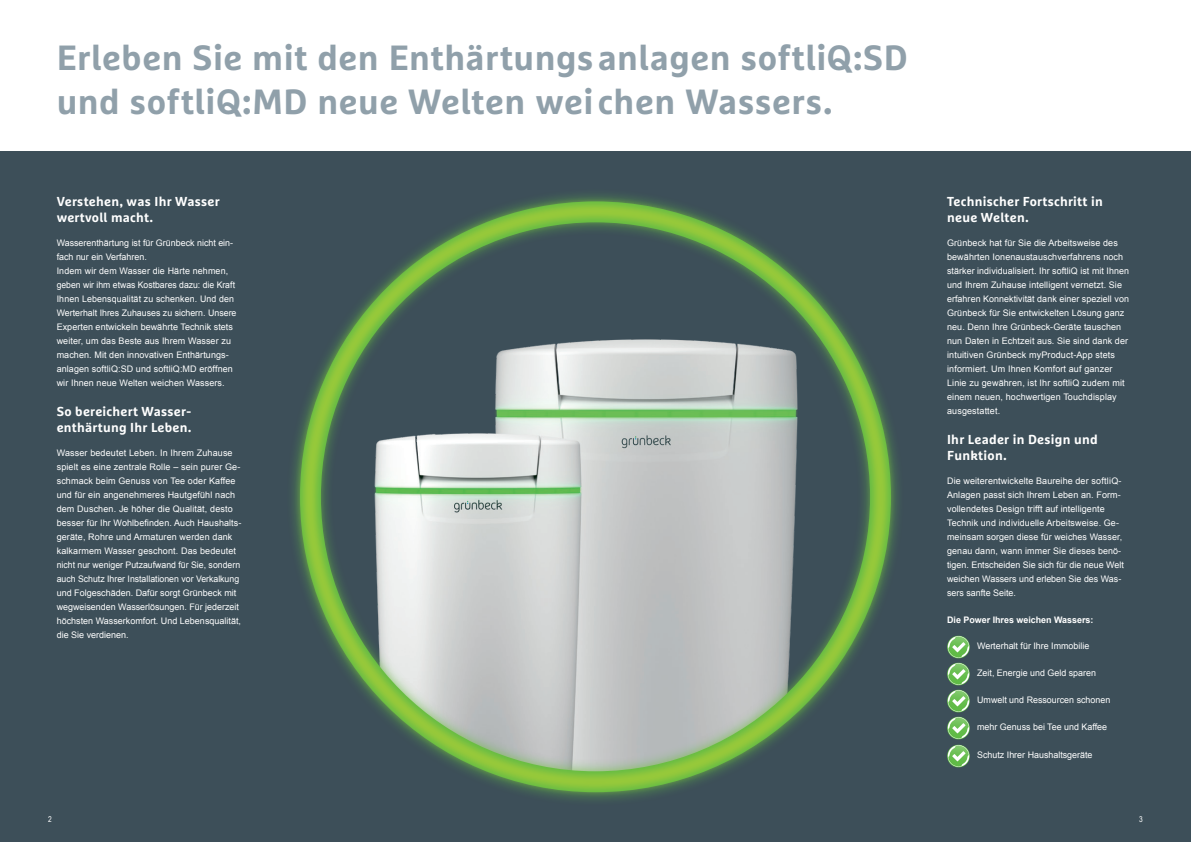
<style>
.page{position:relative;width:1191px;height:842px;background:#fff}
.page>*{position:absolute;margin:0;border:0;box-sizing:border-box;transform-origin:0 0}
.t1{font:700 35px/44px "Marselis Pro";letter-spacing:.015em;color:#90a0aa}
.t2{font:700 13px/16px "Marselis Pro";letter-spacing:.02em;color:#fff}
.t3{font:9px/14px "Arial";letter-spacing:.01em;color:#fff}
.t4{font:700 9px "Arial";color:#fff}
.t5{font:8px "Arial Narrow";color:#fff}
</style>
<div class="page">
<div style="left:0;top:152px;width:1191px;height:690px;background:#3d4f59"></div>
<div style="left:294px;top:196px;width:602px;height:602px;background:#a6ce39;opacity:.75"></div>
<div style="left:298px;top:199px;width:594px;height:595px;background:#a6ce39;opacity:.75"></div>
<svg style="left:947px;top:635px;width:23px;height:133px"></svg>
<h1 class="t1" style="left:57px;top:35px;width:852px">Erleben Sie mit den Enthärtungsanlagen softliQ:SD und softliQ:MD neue Welten weichen Wassers.</h1>
<h2 class="t2" style="left:57px;top:193px;width:165px">Verstehen, was Ihr Wasser wertvoll macht.</h2>
<p class="t3" style="left:57px;top:236px;width:181px">Wasserenthärtung ist für Grünbeck nicht ein&shy;fach nur ein Verfahren.<br>Indem wir dem Wasser die Härte nehmen, geben wir ihm etwas Kostbares dazu: die Kraft Ihnen Lebensqualität zu schenken. Und den Werterhalt Ihres Zuhauses zu sichern. Unsere Experten entwickeln bewährte Technik stets weiter, um das Beste aus Ihrem Wasser zu machen. Mit den innovativen Enthärtungs&shy;anlagen softliQ:SD und softliQ:MD eröffnen wir Ihnen neue Welten weichen Wassers.</p>
<h2 class="t2" style="left:57px;top:403px;width:136px">So bereichert Wasser&shy;enthärtung Ihr Leben.</h2>
<p class="t3" style="left:57px;top:446px;width:186px">Wasser bedeutet Leben. In Ihrem Zuhause spielt es eine zentrale Rolle – sein purer Ge&shy;schmack beim Genuss von Tee oder Kaffee und für ein angenehmeres Hautgefühl nach dem Duschen. Je höher die Qualität, desto besser für Ihr Wohlbefinden. Auch Haushalts&shy;geräte, Rohre und Armaturen werden dank kalkarmem Wasser geschont. Das bedeutet nicht nur weniger Putzaufwand für Sie, sondern auch Schutz Ihrer Installationen vor Verkalkung und Folgeschäden. Dafür sorgt Grünbeck mit wegweisenden Wasserlösungen. Für jederzeit höchsten Wasserkomfort. Und Lebensqualität, die Sie verdienen.</p>
<h2 class="t2" style="left:947px;top:193px;width:157px">Technischer Fortschritt in neue Welten.</h2>
<p class="t3" style="left:947px;top:236px;width:183px">Grünbeck hat für Sie die Arbeitsweise des bewährten Ionenaustauschverfahrens noch stärker individualisiert. Ihr softliQ ist mit Ihnen und Ihrem Zuhause intelligent vernetzt. Sie erfahren Konnektivität dank einer speziell von Grünbeck für Sie entwickelten Lösung ganz neu. Denn Ihre Grünbeck-Geräte tauschen nun Daten in Echtzeit aus. Sie sind dank der intuitiven Grünbeck myProduct-App stets informiert. Um Ihnen Komfort auf ganzer Linie zu gewähren, ist Ihr softliQ zudem mit einem neuen, hochwertigen Touchdisplay ausgestattet.</p>
<h2 class="t2" style="left:947px;top:431px;width:152px">Ihr Leader in Design und<br>Funktion.</h2>
<p class="t3" style="left:947px;top:474px;width:178px">Die weiterentwickelte Baureihe der softliQ-Anlagen passt sich Ihrem Leben an. Form&shy;vollendetes Design trifft auf intelligente Technik und individuelle Arbeitsweise. Ge&shy;meinsam sorgen diese für weiches Wasser, genau dann, wann immer Sie dieses benö&shy;tigen. Entscheiden Sie sich für die neue Welt weichen Wassers und erleben Sie des Was&shy;sers sanfte Seite.</p>
<p class="t4" style="left:947px;top:614px;width:148px">Die Power Ihres weichen Wassers:</p>
<p class="t3" style="left:977px;top:639px;width:114px">Werterhalt für Ihre Immobilie</p>
<p class="t3" style="left:977px;top:666px;width:120px">Zeit, Energie und Geld sparen</p>
<p class="t3" style="left:977px;top:693px;width:135px">Umwelt und Ressourcen schonen</p>
<p class="t3" style="left:977px;top:720px;width:131px">mehr Genuss bei Tee und Kaffee</p>
<p class="t3" style="left:977px;top:748px;width:117px">Schutz Ihrer Haushaltsgeräte</p>
<p class="t5" style="left:48px;top:813px;width:5px">2</p>
<p class="t5" style="left:1139px;top:813px;width:5px">3</p>
</div>
